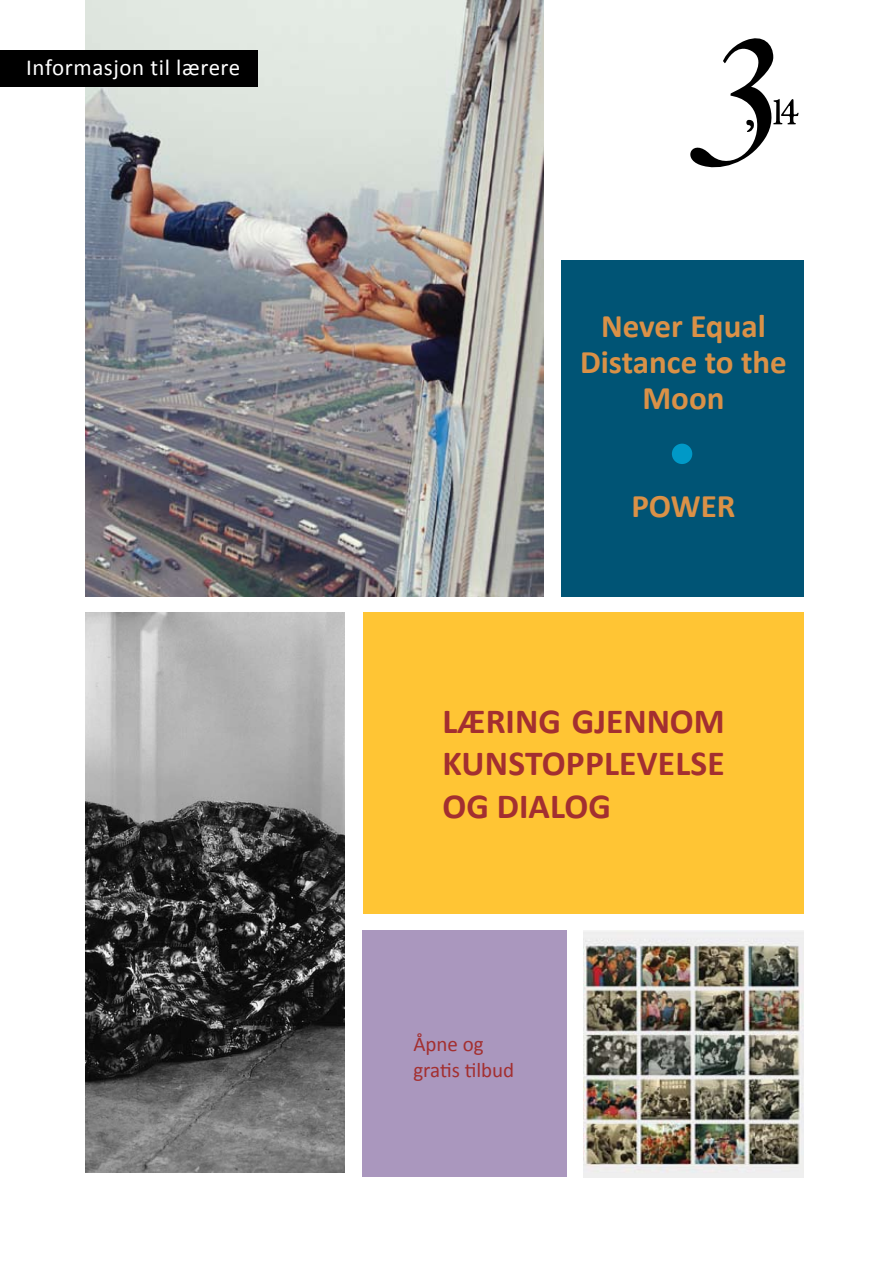
<style>
.page{position:relative;width:893px;height:1263px;background:#fff}
.page>*{position:absolute;margin:0;border:0;box-sizing:border-box;transform-origin:0 0}
.t1{font:700 35.4px/42.5px "Calibri";color:#a32f30;text-align:justify}
.t2{font:700 33px/36px "Calibri";color:#da9147;text-align:center}
.t3{font:22.95px "Calibri";letter-spacing:.025em;color:#fff}
.t4{font:21px/25.2px "Calibri";color:#a32f30}
</style>
<div class="page">
<img style="left:85px;top:0;width:458px;height:597px">
<img style="left:85px;top:612px;width:259px;height:561px">
<img style="left:584px;top:930px;width:220px;height:247px">
<div style="left:363px;top:612px;width:441px;height:302px;background:#ffc534"></div>
<div style="left:362px;top:930px;width:204px;height:247px;background:#aa97be"></div>
<svg style="left:690px;top:38px;width:109px;height:130px"></svg>
<div style="left:0;top:50px;width:258px;height:37px;background:#000"></div>
<div style="left:561px;top:260px;width:242px;height:337px;background:#005475"></div>
<div style="left:672px;top:444px;width:20px;height:20px;background:#0099c7;border-radius:50%"></div>
<p class="t3" style="left:26px;top:53px;width:216px">Informasjon til lærere</p>
<p class="t2" style="left:580px;top:308px;width:208px">Never Equal<br>Distance to the<br>Moon</p>
<p class="t2" style="left:631px;top:488px;width:106px">POWER</p>
<p class="t1" style="left:442px;top:700px;width:284px">LÆRING GJENNOM KUNSTOPPLEVELSE OG DIALOG</p>
<p class="t4" style="left:413px;top:1032px;width:102px">Åpne og gratis tilbud</p>
</div>
